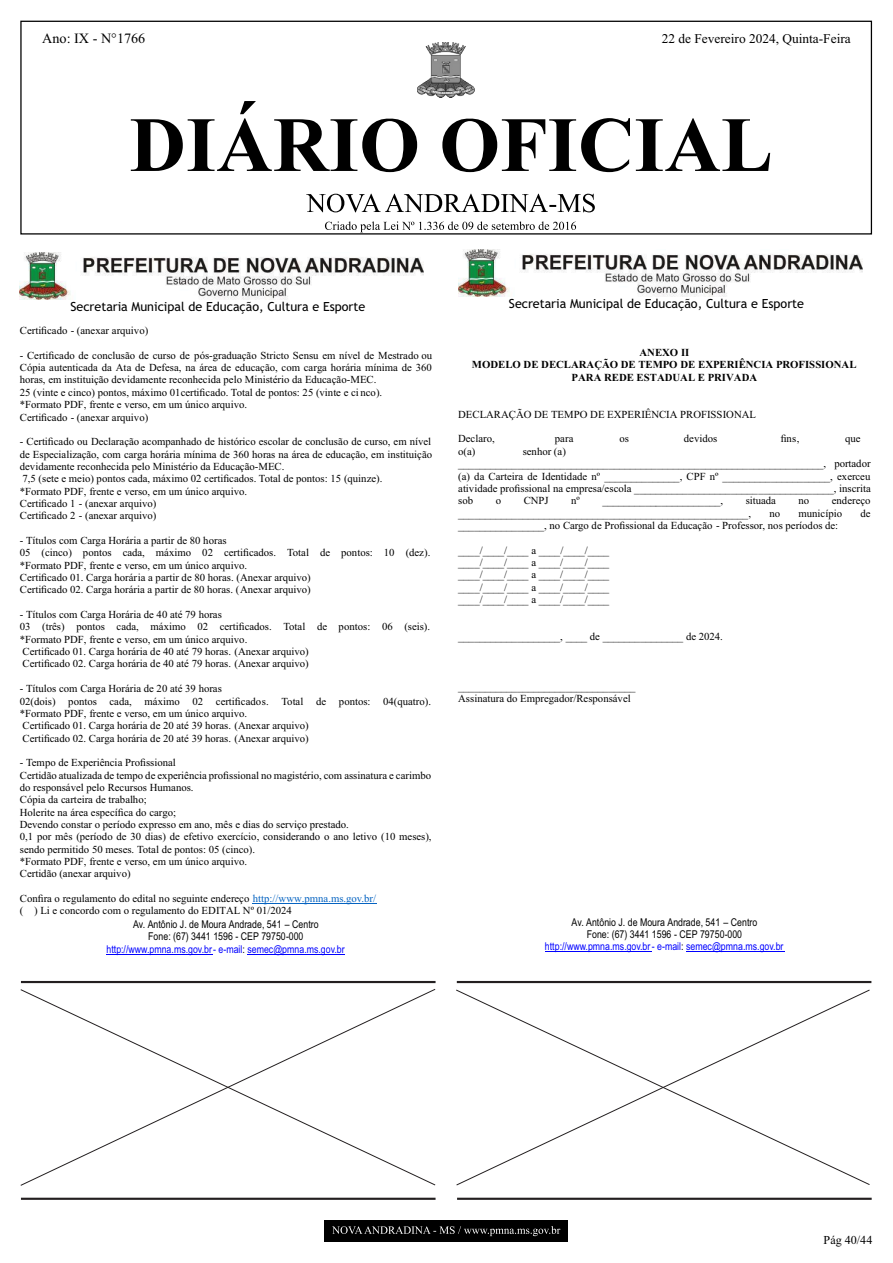
<style>
.page{position:relative;width:893px;height:1263px;background:#fff}
.page>*{position:absolute;margin:0;border:0;box-sizing:border-box;transform-origin:0 0}
.t1{font:14.25px "Times New Roman";color:#000}
.t2{font:13.35px "Times New Roman";color:#000}
.t3{font:12.6px "Trebuchet MS";color:#000}
.t4{font:12.15px "Times New Roman";color:#000}
.t5{font:10.8px/12.3px "Times New Roman";color:#000}
.t6{font:10.8px/12.3px "Arial Narrow";color:#000;text-align:center}
.t7{font:700 10.8px/12.3px "Times New Roman";color:#000;text-align:center}
.s1{color:#0563c1}
.s2{color:#00f}
</style>
<div class="page">
<div style="left:324px;top:1220px;width:244px;height:22px;background:#000"></div>
<svg style="left:332px;top:1226px;width:228px;height:10px"></svg>
<hr style="left:21px;top:1198px;width:415px;height:2px;background:#231f20">
<hr style="left:457px;top:1198px;width:415px;height:2px;background:#231f20">
<div style="left:20px;top:21px;width:852px;height:214px;border:1px solid #000"></div>
<svg style="left:131px;top:101px;width:639px;height:71px"></svg>
<svg style="left:306px;top:194px;width:289px;height:18px"></svg>
<img style="left:418px;top:43px;width:56px;height:55px">
<svg style="left:325px;top:221px;width:251px;height:11px"></svg>
<hr style="left:457px;top:981px;width:414px;height:2px;background:#231f20">
<hr style="left:21px;top:981px;width:415px;height:2px;background:#231f20">
<hr style="left:106px;top:954px;width:107px;height:1px;background:#00f">
<hr style="left:247px;top:954px;width:98px;height:1px;background:#00f">
<img style="left:20px;top:253px;width:404px;height:46px">
<hr style="left:253px;top:903px;width:124px;height:1px;background:#0563c1">
<hr style="left:545px;top:951px;width:107px;height:1px;background:#00f">
<hr style="left:686px;top:951px;width:98px;height:1px;background:#00f">
<img style="left:458px;top:250px;width:404px;height:46px">
<svg style="left:20px;top:989px;width:416px;height:197px"></svg>
<svg style="left:456px;top:989px;width:414px;height:197px"></svg>
<h1 class="t1" style="left:42px;top:33px;width:105px">Ano: IX - N°1766</h1>
<p class="t2" style="left:662px;top:33px;width:190px">22 de Fevereiro 2024, Quinta-Feira</p>
<p class="t3" style="left:71px;top:301px;width:296px">Secretaria Municipal de Educação, Cultura e Esporte</p>
<p class="t5" style="left:20px;top:325px;width:130px">Certificado - (anexar arquivo)</p>
<p class="t5" style="left:20px;top:350px;width:414px">- Certificado de conclusão de curso de pós-graduação Stricto Sensu em nível de Mestrado ou Cópia autenticada da Ata de Defesa, na área de educação, com carga horária mínima de 360 horas, em instituição devidamente reconhecida pelo Ministério da Educação-MEC.<br>25 (vinte e cinco) pontos, máximo 01certificado. Total de pontos: 25 (vinte e ci nco).<br>*Formato PDF, frente e verso, em um único arquivo.<br>Certificado - (anexar arquivo)</p>
<p class="t5" style="left:20px;top:436px;width:414px">- Certificado ou Declaração acompanhado de histórico escolar de conclusão de curso, em nível de Especialização, com carga horária mínima de 360 horas na área de educação, em instituição devidamente reconhecida pelo Ministério da Educação-MEC.<br>7,5 (sete e meio) pontos cada, máximo 02 certificados. Total de pontos: 15 (quinze).<br>*Formato PDF, frente e verso, em um único arquivo.<br>Certificado 1 - (anexar arquivo)<br>Certificado 2 - (anexar arquivo)</p>
<p class="t5" style="left:20px;top:535px;width:412px">- Títulos com Carga Horária a partir de 80 horas<br>05 (cinco) pontos cada, máximo 02 certificados. Total de pontos: 10 (dez). *Formato PDF, frente e verso, em um único arquivo.<br>Certificado 01. Carga horária a partir de 80 horas. (Anexar arquivo)<br>Certificado 02. Carga horária a partir de 80 horas. (Anexar arquivo)</p>
<p class="t5" style="left:20px;top:609px;width:412px">- Títulos com Carga Horária de 40 até 79 horas<br>03 (três) pontos cada, máximo 02 certificados. Total de pontos: 06 (seis). *Formato PDF, frente e verso, em um único arquivo.<br>Certificado 01. Carga horária de 40 até 79 horas. (Anexar arquivo)<br>Certificado 02. Carga horária de 40 até 79 horas. (Anexar arquivo)</p>
<p class="t5" style="left:20px;top:683px;width:413px">- Títulos com Carga Horária de 20 até 39 horas<br>02(dois) pontos cada, máximo 02 certificados. Total de pontos: 04(quatro). *Formato PDF, frente e verso, em um único arquivo.<br>Certificado 01. Carga horária de 20 até 39 horas. (Anexar arquivo)<br>Certificado 02. Carga horária de 20 até 39 horas. (Anexar arquivo)</p>
<p class="t5" style="left:20px;top:757px;width:413px">- Tempo de Experiência Profissional<br>Certidão atualizada de tempo de experiência profissional no magistério, com assinatura e carimbo do responsável pelo Recursos Humanos.<br>Cópia da carteira de trabalho;<br>Holerite na área específica do cargo;<br>Devendo constar o período expresso em ano, mês e dias do serviço prestado.<br>0,1 por mês (período de 30 dias) de efetivo exercício, considerando o ano letivo (10 meses), sendo permitido 50 meses. Total de pontos: 05 (cinco).<br>*Formato PDF, frente e verso, em um único arquivo.<br>Certidão (anexar arquivo)</p>
<p class="t5" style="left:20px;top:893px;width:358px">Confira o regulamento do edital no seguinte endereço <span class="s1">http://www.pmna.ms.gov.br/ </span>( ) Li e concordo com o regulamento do EDITAL Nº 01/2024</p>
<p class="t6" style="left:106px;top:919px;width:240px">Av. Antônio J. de Moura Andrade, 541 – Centro<br>Fone: (67) 3441 1596 - CEP 79750-000 <span class="s2">http://www.pmna.ms.gov.br- e-mail</span>: <span class="s2">semec@pmna.ms.gov.br</span></p>
<p class="t3" style="left:509px;top:298px;width:296px">Secretaria Municipal de Educação, Cultura e Esporte</p>
<p class="t7" style="left:472px;top:347px;width:386px">ANEXO II<br>MODELO DE DECLARAÇÃO DE TEMPO DE EXPERIÊNCIA PROFISSIONAL<br>PARA REDE ESTADUAL E PRIVADA</p>
<p class="t5" style="left:458px;top:409px;width:299px">DECLARAÇÃO DE TEMPO DE EXPERIÊNCIA PROFISSIONAL</p>
<p class="t5" style="left:458px;top:434px;width:38px">Declaro,</p>
<p class="t5" style="left:555px;top:434px;width:20px">para</p>
<p class="t5" style="left:619px;top:434px;width:11px">os</p>
<p class="t5" style="left:684px;top:434px;width:35px">devidos</p>
<p class="t5" style="left:781px;top:434px;width:20px">fins,</p>
<p class="t5" style="left:845px;top:434px;width:17px">que</p>
<p class="t5" style="left:458px;top:446px;width:19px">o(a)</p>
<p class="t5" style="left:458px;top:446px;width:414px;text-indent:64px">senhor (a) ____________________________________________________________________, portador (a) da Carteira de Identidade nº ______________, CPF nº ____________________, exerceu atividade profissional na empresa/escola _____________________________________, inscrita sob</p>
<p class="t5" style="left:746px;top:495px;width:32px">situada</p>
<p class="t5" style="left:799px;top:495px;width:12px">no</p>
<p class="t5" style="left:832px;top:495px;width:40px">endereço</p>
<p class="t5" style="left:458px;top:508px;width:294px">______________________________________________________,</p>
<p class="t5" style="left:496px;top:495px;width:7px">o</p>
<p class="t5" style="left:524px;top:495px;width:26px">CNPJ</p>
<p class="t5" style="left:571px;top:495px;width:10px">nº</p>
<p class="t5" style="left:602px;top:495px;width:122px">______________________,</p>
<p class="t5" style="left:769px;top:508px;width:12px">no</p>
<p class="t5" style="left:798px;top:508px;width:45px">município</p>
<p class="t5" style="left:860px;top:508px;width:12px">de</p>
<p class="t5" style="left:458px;top:520px;width:382px">________________, no Cargo de Profissional da Educação - Professor, nos períodos de:</p>
<p class="t5" style="left:458px;top:545px;width:153px;text-align:justify">____/____/____ a ____/____/____ ____/____/____ a ____/____/____ ____/____/____ a ____/____/____ ____/____/____ a ____/____/____ ____/____/____ a ____/____/____</p>
<p class="t5" style="left:458px;top:631px;width:266px">___________________, ____ de _______________ de 2024.</p>
<p class="t5" style="left:458px;top:681px;width:179px">_________________________________<br>Assinatura do Empregador/Responsável</p>
<p class="t6" style="left:545px;top:916px;width:240px">Av. Antônio J. de Moura Andrade, 541 – Centro<br>Fone: (67) 3441 1596 - CEP 79750-000 <span class="s2">http://www.pmna.ms.gov.br- e-mail</span>: <span class="s2">semec@pmna.ms.gov.br</span></p>
<p class="t4" style="left:824px;top:1235px;width:50px">Pág 40/44</p>
</div>
